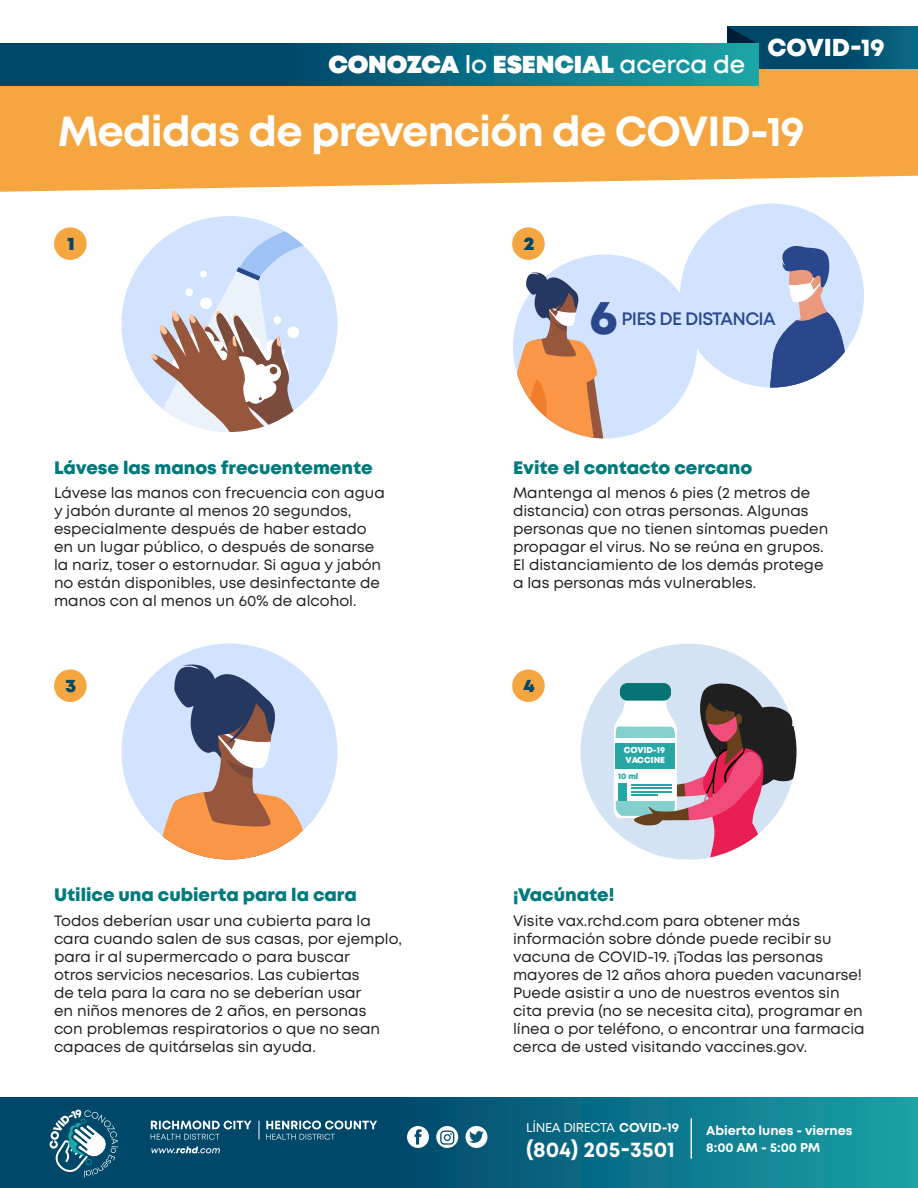
<style>
.page{position:relative;width:918px;height:1188px;background:#fff}
.page>*{position:absolute;margin:0;border:0;box-sizing:border-box;transform-origin:0 0}
.t1{font:800 48px "Mont";color:#2b478c}
.t2{font:700 42px "Mont";letter-spacing:-.02em;color:#fff}
.t3{font:900 24.45px "Mont";letter-spacing:-.01em;color:#fff}
.t4{font:800 24.45px "Mont";color:#fff}
.t5{font:700 21.45px "Mont";color:#fff}
.t6{font:900 18.15px "Mont";color:#004869}
.t7{font:800 18px "Mont";color:#007a7e}
.t8{font:600 18px "Mont";letter-spacing:-.04em;color:#2b478c}
.t9{font:15px/18px "Mont";color:#231f20}
.t10{font:700 12.9px "Mont";color:#fff}
.t11{font:12.9px "Mont";letter-spacing:-.02em;color:#fff}
.t12{font:800 8.7px/10.4px "Mont";color:#fff}
.t13{font:800 8.1px "Mont";color:#27a6a6}
.s1{font-weight:600}
.s2{font-weight:700}
</style>
<div class="page">
<svg style="left:580px;top:644px;width:191px;height:216px;fill:#d4e3f4"></svg>
<svg style="left:614px;top:682px;width:182px;height:176px"></svg>
<svg style="left:0;top:69px;width:918px;height:123px;background:#f5ac4e"></svg>
<svg style="left:757px;top:26px;width:161px;height:43px;background:#02506f"></svg>
<svg style="left:727px;top:26px;width:30px;height:17px"></svg>
<svg style="left:0;top:43px;width:758px;height:43px;background:#08647e"></svg>
<svg style="left:122px;top:216px;width:216px;height:186px;fill:#d1e3ff"></svg>
<svg style="left:151px;top:231px;width:153px;height:201px;background:#c6c0c9"></svg>
<svg style="left:122px;top:643px;width:216px;height:193px;fill:#d1e3ff"></svg>
<svg style="left:162px;top:656px;width:141px;height:203px;background:#b6a5a4"></svg>
<div style="left:54px;top:669px;width:33px;height:33px;background:#f5a640;border-radius:50%"></div>
<div style="left:512px;top:669px;width:33px;height:33px;background:#f5a640;border-radius:50%"></div>
<div style="left:54px;top:227px;width:33px;height:33px;background:#f5a640;border-radius:50%"></div>
<svg style="left:513px;top:204px;width:351px;height:234px"></svg>
<svg style="left:0;top:1098px;width:918px;height:90px;background:#08657e"></svg>
<svg style="left:151px;top:1121px;width:101px;height:19px;background:#40758e"></svg>
<svg style="left:266px;top:1121px;width:111px;height:19px;background:#3f758e"></svg>
<svg style="left:259px;top:1121px;width:1px;height:19px"></svg>
<svg style="left:151px;top:1146px;width:69px;height:7px"></svg>
<svg style="left:407px;top:1126px;width:22px;height:22px"></svg>
<svg style="left:436px;top:1126px;width:22px;height:22px"></svg>
<svg style="left:466px;top:1126px;width:21px;height:22px"></svg>
<hr style="left:691px;top:1118px;width:1px;height:41px;background:#fff">
<svg style="left:49px;top:1109px;width:69px;height:68px;background:#3c768e"></svg>
<p class="t3" style="left:328px;top:49px;width:418px">CONOZCA <span class="s1">lo</span> ESENCIAL <span class="s1">acerca de</span></p>
<p class="t4" style="left:767px;top:32px;width:119px">COVID-19</p>
<p class="t2" style="left:58px;top:104px;width:749px">Medidas de prevención de COVID-19</p>
<p class="t6" style="left:67px;top:232px;width:9px">1</p>
<p class="t6" style="left:524px;top:232px;width:12px">2</p>
<p class="t1" style="left:590px;top:286px;width:29px">6</p>
<p class="t8" style="left:621px;top:307px;width:156px">PIES DE DISTANCIA</p>
<p class="t7" style="left:54px;top:456px;width:320px">Lávese las manos frecuentemente</p>
<p class="t9" style="left:54px;top:484px;width:332px">Lávese las manos con frecuencia con agua y jabón durante al menos 20 segundos, especialmente después de haber estado en un lugar público, o después de sonarse la nariz, toser o estornudar. Si agua y jabón no están disponibles, use desinfectante de manos con al menos un 60% de alcohol.</p>
<p class="t7" style="left:513px;top:456px;width:241px">Evite el contacto cercano</p>
<p class="t9" style="left:513px;top:484px;width:317px">Mantenga al menos 6 pies (2 metros de distancia) con otras personas. Algunas personas que no tienen síntomas pueden propagar el virus. No se reúna en grupos.<br>El distanciamiento de los demás protege a las personas más vulnerables.</p>
<p class="t6" style="left:66px;top:674px;width:12px">3</p>
<p class="t6" style="left:523px;top:674px;width:13px">4</p>
<p class="t12" style="left:624px;top:745px;width:43px">COVID-19<br>VACCINE</p>
<p class="t13" style="left:618px;top:771px;width:22px">10 ml</p>
<p class="t7" style="left:54px;top:883px;width:304px">Utilice una cubierta para la cara</p>
<p class="t9" style="left:54px;top:912px;width:349px">Todos deberían usar una cubierta para la cara cuando salen de sus casas, por ejemplo, para ir al supermercado o para buscar<br>otros servicios necesarios. Las cubiertas<br>de tela para la cara no se deberían usar<br>en niños menores de 2 años, en personas<br>con problemas respiratorios o que no sean capaces de quitárselas sin ayuda.</p>
<p class="t7" style="left:513px;top:883px;width:103px">¡Vacúnate!</p>
<p class="t9" style="left:513px;top:912px;width:353px">Visite vax.rchd.com para obtener más información sobre dónde puede recibir su vacuna de COVID-19. ¡Todas las personas mayores de 12 años ahora pueden vacunarse!<br>Puede asistir a uno de nuestros eventos sin cita previa (no se necesita cita), programar en línea o por teléfono, o encontrar una farmacia cerca de usted visitando vaccines.gov.</p>
<p class="t11" style="left:526px;top:1119px;width:155px">LÍNEA DIRECTA <span class="s2">COVID-19</span></p>
<p class="t5" style="left:526px;top:1135px;width:150px">(804) 205-3501</p>
<p class="t10" style="left:706px;top:1122px;width:148px">Abierto lunes - viernes</p>
<p class="t10" style="left:706px;top:1139px;width:116px">8:00 AM - 5:00 PM</p>
</div>
